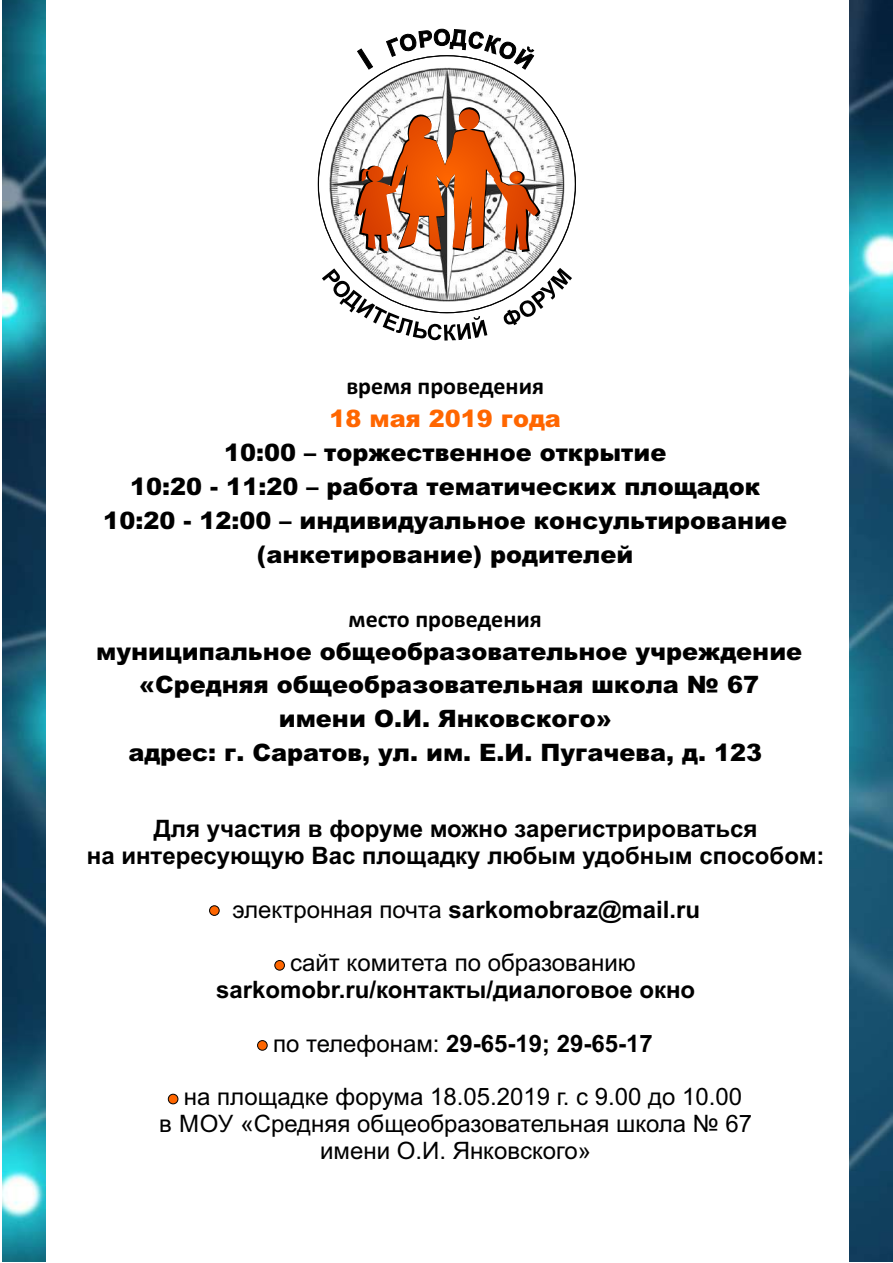
<style>
.page{position:relative;width:893px;height:1263px;background:#fff}
.page>*{position:absolute;margin:0;border:0;box-sizing:border-box;transform-origin:0 0}
.t1{font:900 24px/33.9px "Arial";color:#000;text-align:center}
.t2{font:700 24px/26.8px "Arial";color:#000;text-align:center}
.t3{font:24px/26.8px "Arial";color:#000;text-align:center}
.t4{font:700 24px "Calibri";color:#000}
.t5{font:900 24px "Arial";color:#f60}
.s1{font-weight:400}
</style>
<div class="page">
<svg style="left:364px;top:317px;width:157px;height:24px"></svg>
<img style="left:317px;top:69px;width:259px;height:248px">
<svg style="left:355px;top:107px;width:185px;height:146px"></svg>
<img style="left:849px;top:0;width:44px;height:1262px">
<img style="left:2px;top:0;width:43px;height:1262px">
<div style="left:209px;top:905px;width:11px;height:11px;background:#f60;border:1px solid #000;border-radius:50%"></div>
<div style="left:274px;top:960px;width:11px;height:10px;background:#f60;border:1px solid #000;border-radius:50%"></div>
<div style="left:257px;top:1040px;width:11px;height:11px;background:#f60;border:1px solid #000;border-radius:50%"></div>
<div style="left:168px;top:1094px;width:10px;height:10px;background:#f60;border:1px solid #000;border-radius:50%"></div>
<svg style="left:389px;top:55px;width:116px;height:14px"></svg>
<p class="t4" style="left:346px;top:376px;width:199px">время проведения</p>
<p class="t5" style="left:329px;top:410px;width:233px">18 мая 2019 года</p>
<p class="t1" style="left:103px;top:438px;width:685px">10:00 – торжественное открытие<br>10:20 - 11:20 – работа тематических площадок 10:20 - 12:00 – индивидуальное консультирование (анкетирование) родителей</p>
<p class="t4" style="left:349px;top:609px;width:195px">место проведения</p>
<p class="t1" style="left:96px;top:636px;width:708px">муниципальное общеобразовательное учреждение «Средняя общеобразовательная школа № 67 имени О.И. Янковcкого»<br>адрес: г. Саратов, ул. им. Е.И. Пугачева, д. 123</p>
<p class="t2" style="left:87px;top:817px;width:739px">Для участия в форуме можно зарегистрироваться<br>на интересующую Вас площадку любым удобным способом:</p>
<p class="t2" style="left:211px;top:898px;width:490px"><span class="s1">- электронная почта</span> sarkomobraz@mail.ru</p>
<p class="t3" style="left:276px;top:951px;width:362px">- сайт комитета по образованию</p>
<p class="t2" style="left:216px;top:978px;width:481px">sarkomobr.ru/контакты/диалоговое окно</p>
<p class="t2" style="left:258px;top:1032px;width:396px"><span class="s1">- по телефонам:</span> 29-65-19; 29-65-17</p>
<p class="t3" style="left:159px;top:1085px;width:594px">- на площадке форума 18.05.2019 г. с 9.00 до 10.00<br>в МОУ «Средняя общеобразовательная школа № 67 имени О.И. Янковcкого»</p>
</div>
